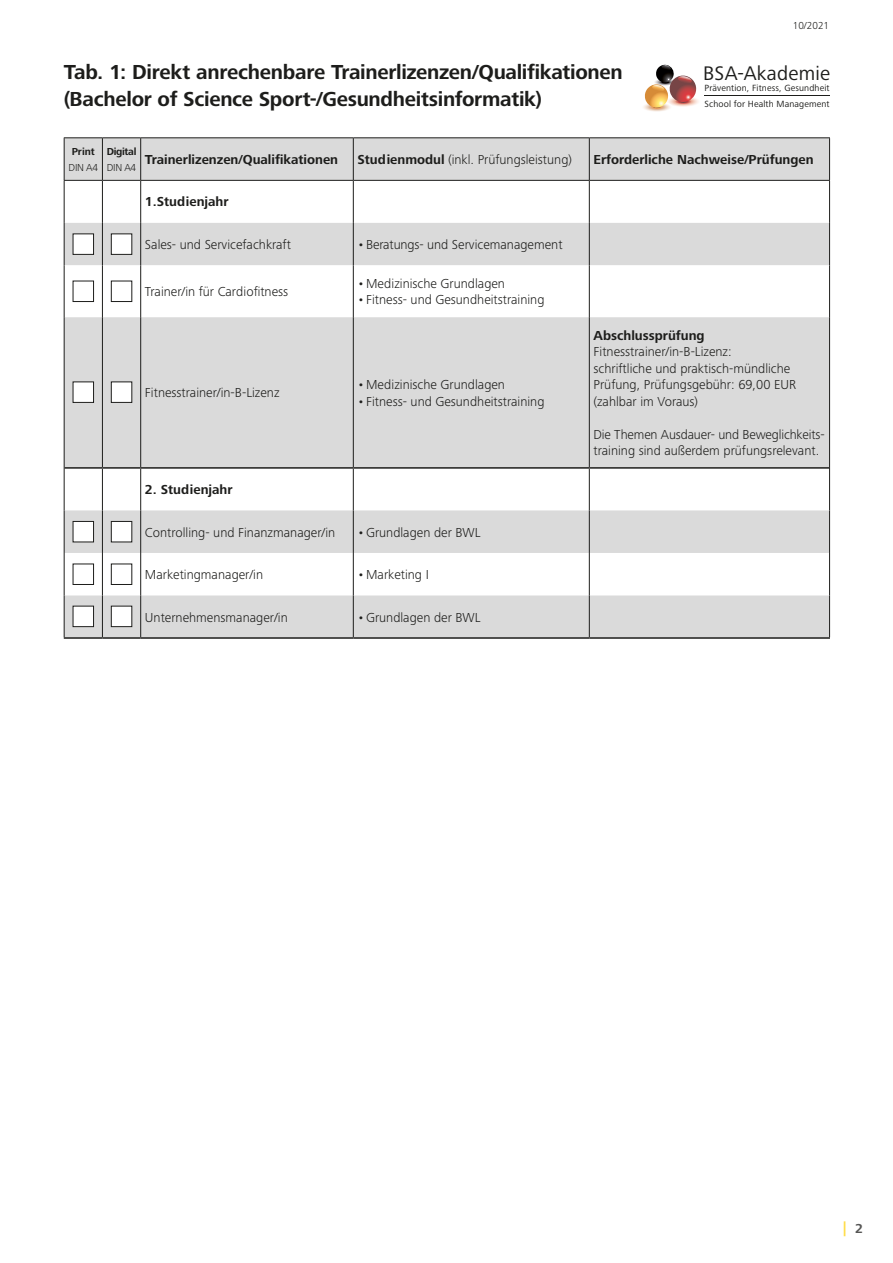
<style>
.page{position:relative;width:893px;height:1263px;background:#fff}
.page>*{position:absolute;margin:0;border:0;box-sizing:border-box;transform-origin:0 0}
.t1{font:700 21px/27px "Frutiger Next Pro";letter-spacing:-.015em;color:#1d1d1b}
.t2{font:20.4px "Frutiger Next Pro";letter-spacing:.01em;color:#1d1d1b}
.t3{font:700 15px "Frutiger Next Pro";color:#ffdc44}
.t4{font:300 13.5px/16.5px "Frutiger Next Pro";color:#1d1d1b}
.t5{font:700 13.5px "Frutiger Next Pro";color:#1d1d1b}
.t6{font:300 10.5px "Frutiger Next Pro";letter-spacing:-.03em;color:#1d1d1b}
.t7{font:700 10.5px "Frutiger Next Pro";letter-spacing:-.03em;color:#1d1d1b}
.t8{font:9.3px/16.4px "Frutiger Next Pro";letter-spacing:.01em;color:#1d1d1b}
.s1{font-weight:700}
.s2{font-size:13.5px;color:#575756}
</style>
<div class="page">
<hr style="left:705px;top:95px;width:125px;height:1px;background:#1d1d1b">
<svg style="left:643px;top:65px;width:56px;height:47px"></svg>
<svg style="left:65px;top:138px;width:764px;height:499px;fill:#dadada"></svg>
<svg style="left:65px;top:265px;width:764px;height:52px"></svg>
<hr style="left:64px;top:138px;width:1px;height:42px;background:#1d1d1b">
<hr style="left:102px;top:138px;width:1px;height:42px;background:#1d1d1b">
<hr style="left:140px;top:138px;width:1px;height:42px;background:#1d1d1b">
<hr style="left:353px;top:138px;width:1px;height:42px;background:#1d1d1b">
<hr style="left:589px;top:138px;width:1px;height:42px;background:#1d1d1b">
<hr style="left:829px;top:138px;width:1px;height:42px;background:#1d1d1b">
<hr style="left:64px;top:181px;width:1px;height:42px;background:#1d1d1b">
<hr style="left:102px;top:181px;width:1px;height:42px;background:#1d1d1b">
<hr style="left:140px;top:181px;width:1px;height:42px;background:#1d1d1b">
<hr style="left:353px;top:181px;width:1px;height:42px;background:#1d1d1b">
<hr style="left:589px;top:181px;width:1px;height:42px;background:#1d1d1b">
<hr style="left:829px;top:181px;width:1px;height:42px;background:#1d1d1b">
<hr style="left:64px;top:223px;width:1px;height:42px;background:#1d1d1b">
<hr style="left:102px;top:223px;width:1px;height:42px;background:#1d1d1b">
<hr style="left:140px;top:223px;width:1px;height:42px;background:#1d1d1b">
<hr style="left:353px;top:223px;width:1px;height:42px;background:#1d1d1b">
<hr style="left:589px;top:223px;width:1px;height:42px;background:#1d1d1b">
<hr style="left:829px;top:223px;width:1px;height:42px;background:#1d1d1b">
<hr style="left:64px;top:265px;width:1px;height:52px;background:#1d1d1b">
<hr style="left:102px;top:265px;width:1px;height:52px;background:#1d1d1b">
<hr style="left:140px;top:265px;width:1px;height:52px;background:#1d1d1b">
<hr style="left:353px;top:265px;width:1px;height:52px;background:#1d1d1b">
<hr style="left:589px;top:265px;width:1px;height:52px;background:#1d1d1b">
<hr style="left:829px;top:265px;width:1px;height:52px;background:#1d1d1b">
<hr style="left:64px;top:317px;width:1px;height:151px;background:#1d1d1b">
<hr style="left:102px;top:317px;width:1px;height:150px;background:#1d1d1b">
<hr style="left:140px;top:317px;width:1px;height:150px;background:#1d1d1b">
<hr style="left:353px;top:317px;width:1px;height:150px;background:#1d1d1b">
<hr style="left:589px;top:317px;width:1px;height:150px;background:#1d1d1b">
<hr style="left:829px;top:317px;width:1px;height:151px;background:#1d1d1b">
<hr style="left:64px;top:468px;width:1px;height:42px;background:#1d1d1b">
<hr style="left:102px;top:469px;width:1px;height:41px;background:#1d1d1b">
<hr style="left:140px;top:469px;width:1px;height:41px;background:#1d1d1b">
<hr style="left:353px;top:469px;width:1px;height:41px;background:#1d1d1b">
<hr style="left:589px;top:469px;width:1px;height:41px;background:#1d1d1b">
<hr style="left:829px;top:468px;width:1px;height:42px;background:#1d1d1b">
<hr style="left:64px;top:510px;width:1px;height:43px;background:#1d1d1b">
<hr style="left:102px;top:510px;width:1px;height:43px;background:#1d1d1b">
<hr style="left:140px;top:510px;width:1px;height:43px;background:#1d1d1b">
<hr style="left:353px;top:510px;width:1px;height:43px;background:#1d1d1b">
<hr style="left:589px;top:510px;width:1px;height:43px;background:#1d1d1b">
<hr style="left:829px;top:510px;width:1px;height:43px;background:#1d1d1b">
<hr style="left:64px;top:553px;width:1px;height:42px;background:#1d1d1b">
<hr style="left:102px;top:553px;width:1px;height:42px;background:#1d1d1b">
<hr style="left:140px;top:553px;width:1px;height:42px;background:#1d1d1b">
<hr style="left:353px;top:553px;width:1px;height:42px;background:#1d1d1b">
<hr style="left:589px;top:553px;width:1px;height:42px;background:#1d1d1b">
<hr style="left:829px;top:553px;width:1px;height:42px;background:#1d1d1b">
<hr style="left:64px;top:595px;width:1px;height:42px;background:#1d1d1b">
<hr style="left:102px;top:595px;width:1px;height:42px;background:#1d1d1b">
<hr style="left:140px;top:595px;width:1px;height:42px;background:#1d1d1b">
<hr style="left:353px;top:595px;width:1px;height:42px;background:#1d1d1b">
<hr style="left:589px;top:595px;width:1px;height:42px;background:#1d1d1b">
<hr style="left:829px;top:595px;width:1px;height:42px;background:#1d1d1b">
<hr style="left:64px;top:137px;width:38px;height:1px;background:#1d1d1b">
<hr style="left:102px;top:137px;width:39px;height:1px;background:#1d1d1b">
<hr style="left:141px;top:137px;width:212px;height:1px;background:#1d1d1b">
<hr style="left:353px;top:137px;width:236px;height:1px;background:#1d1d1b">
<hr style="left:589px;top:137px;width:241px;height:1px;background:#1d1d1b">
<hr style="left:64px;top:180px;width:38px;height:1px;background:#1d1d1b">
<hr style="left:102px;top:180px;width:39px;height:1px;background:#1d1d1b">
<hr style="left:141px;top:180px;width:212px;height:1px;background:#1d1d1b">
<hr style="left:353px;top:180px;width:236px;height:1px;background:#1d1d1b">
<hr style="left:589px;top:180px;width:241px;height:1px;background:#1d1d1b">
<hr style="left:65px;top:467px;width:37px;height:2px;background:#1d1d1b">
<hr style="left:102px;top:467px;width:39px;height:2px;background:#1d1d1b">
<hr style="left:141px;top:467px;width:212px;height:2px;background:#1d1d1b">
<hr style="left:353px;top:467px;width:236px;height:2px;background:#1d1d1b">
<hr style="left:589px;top:467px;width:240px;height:2px;background:#1d1d1b">
<hr style="left:64px;top:637px;width:38px;height:2px;background:#1d1d1b">
<hr style="left:102px;top:637px;width:39px;height:2px;background:#1d1d1b">
<hr style="left:141px;top:637px;width:212px;height:2px;background:#1d1d1b">
<hr style="left:353px;top:637px;width:236px;height:2px;background:#1d1d1b">
<hr style="left:589px;top:637px;width:241px;height:2px;background:#1d1d1b">
<div style="left:73px;top:234px;width:21px;height:20px;background:#fff"></div>
<div style="left:73px;top:233px;width:21px;height:22px;border:1px solid #1d1d1b"></div>
<div style="left:111px;top:234px;width:21px;height:20px;background:#fff"></div>
<div style="left:111px;top:233px;width:21px;height:22px;border:1px solid #1d1d1b"></div>
<div style="left:73px;top:281px;width:21px;height:20px;background:#fff"></div>
<div style="left:73px;top:281px;width:21px;height:21px;border:1px solid #1d1d1b"></div>
<div style="left:111px;top:281px;width:21px;height:20px;background:#fff"></div>
<div style="left:111px;top:281px;width:21px;height:21px;border:1px solid #1d1d1b"></div>
<div style="left:73px;top:382px;width:21px;height:20px;background:#fff"></div>
<div style="left:73px;top:381px;width:21px;height:22px;border:1px solid #1d1d1b"></div>
<div style="left:111px;top:382px;width:21px;height:20px;background:#fff"></div>
<div style="left:111px;top:381px;width:21px;height:22px;border:1px solid #1d1d1b"></div>
<div style="left:73px;top:521px;width:21px;height:21px;background:#fff"></div>
<div style="left:73px;top:521px;width:21px;height:21px;border:1px solid #1d1d1b"></div>
<div style="left:111px;top:521px;width:21px;height:21px;background:#fff"></div>
<div style="left:111px;top:521px;width:21px;height:21px;border:1px solid #1d1d1b"></div>
<div style="left:73px;top:564px;width:21px;height:20px;background:#fff"></div>
<div style="left:73px;top:564px;width:21px;height:21px;border:1px solid #1d1d1b"></div>
<div style="left:111px;top:564px;width:21px;height:20px;background:#fff"></div>
<div style="left:111px;top:564px;width:21px;height:21px;border:1px solid #1d1d1b"></div>
<div style="left:73px;top:606px;width:21px;height:21px;background:#fff"></div>
<div style="left:73px;top:606px;width:21px;height:21px;border:1px solid #1d1d1b"></div>
<div style="left:111px;top:606px;width:21px;height:21px;background:#fff"></div>
<div style="left:111px;top:606px;width:21px;height:21px;border:1px solid #1d1d1b"></div>
<p class="t6" style="left:793px;top:19px;width:38px">10/2021</p>
<h1 class="t1" style="left:64px;top:58px;width:561px">Tab. 1: Direkt anrechenbare Trainerlizenzen/Qualifikationen (Bachelor of Science Sport-/Gesundheitsinformatik)</h1>
<p class="t7" style="left:72px;top:145px;width:25px">Print</p>
<p class="t6" style="left:69px;top:162px;width:31px">DIN A4</p>
<h2 class="t2" style="left:703px;top:61px;width:128px">BSA-Akademie</h2>
<p class="t8" style="left:705px;top:79px;width:126px">Prävention, Fitness, Gesundheit<br>School for Health Management</p>
<p class="t7" style="left:107px;top:145px;width:31px">Digital</p>
<p class="t6" style="left:107px;top:162px;width:31px">DIN A4</p>
<p class="t5" style="left:145px;top:152px;width:195px">Trainerlizenzen/Qualifikationen</p>
<p class="t4" style="left:358px;top:151px;width:216px"><span class="s1">Studienmodul</span> (inkl. Prüfungsleistung)</p>
<p class="t5" style="left:594px;top:152px;width:222px">Erforderliche Nachweise/Prüfungen</p>
<p class="t5" style="left:145px;top:194px;width:85px">1.Studienjahr</p>
<p class="t4" style="left:145px;top:236px;width:148px">Sales- und Servicefachkraft</p>
<p class="t4" style="left:358px;top:236px;width:207px">•Beratungs- und Servicemanagement</p>
<p class="t4" style="left:145px;top:283px;width:145px">Trainer/in für Cardiofitness</p>
<p class="t4" style="left:358px;top:275px;width:149px">•Medizinische Grundlagen</p>
<p class="t4" style="left:358px;top:292px;width:188px">•Fitness- und Gesundheitstraining</p>
<p class="t4" style="left:145px;top:385px;width:136px">Fitnesstrainer/in-B-Lizenz</p>
<p class="t4" style="left:358px;top:376px;width:149px">•Medizinische Grundlagen</p>
<p class="t4" style="left:358px;top:393px;width:188px">•Fitness- und Gesundheitstraining</p>
<p class="t5" style="left:145px;top:482px;width:89px">2. Studienjahr</p>
<p class="t4" style="left:145px;top:524px;width:192px">Controlling- und Finanzmanager/in</p>
<p class="t4" style="left:358px;top:524px;width:125px">•Grundlagen der BWL</p>
<p class="t4" style="left:145px;top:566px;width:120px">Marketingmanager/in</p>
<p class="t4" style="left:358px;top:566px;width:73px">•Marketing I</p>
<p class="t4" style="left:145px;top:609px;width:144px">Unternehmensmanager/in</p>
<p class="t4" style="left:358px;top:609px;width:125px">•Grundlagen der BWL</p>
<p class="t5" style="left:594px;top:327px;width:113px">Abschlussprüfung</p>
<p class="t4" style="left:594px;top:343px;width:204px">Fitnesstrainer/in-B-Lizenz:<br>schriftliche und praktisch-mündliche<br>Prüfung, Prüfungsgebühr: 69,00 EUR (zahlbar im Voraus)</p>
<p class="t4" style="left:594px;top:426px;width:231px">Die Themen Ausdauer- und Beweglichkeits&shy;training sind außerdem prüfungsrelevant.</p>
<p class="t3" style="left:843px;top:1220px;width:21px">| <span class="s2">2</span></p>
</div>
